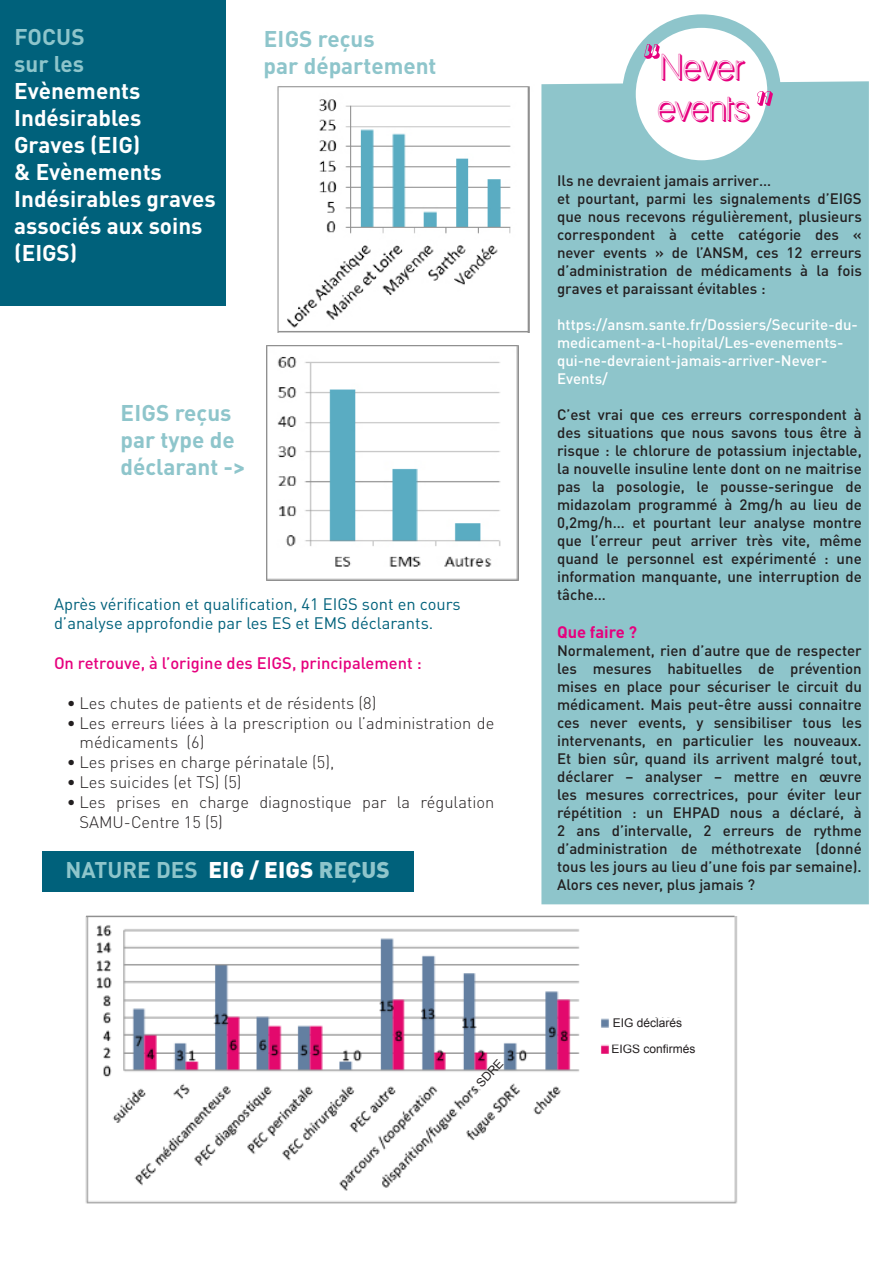
<style>
.page{position:relative;width:893px;height:1263px;background:#fff}
.page>*{position:absolute;margin:0;border:0;box-sizing:border-box;transform-origin:0 0}
.t1{font:51px "Lane Posh";color:#e6007e}
.t2{font:34.5px "Lane Posh";color:#e6007e}
.Style_de_paragraphe{font:700 22.5px "DIN Pro";color:#8ec5cb}
.Style_de_paragraphe-2{font:700 22.5px "DIN Pro";color:#fff}
.t3{font:300 16.5px/19.8px "DIN Pro";color:#231f20}
.Style_de_paragraphe-3{font:16.5px/19.8px "DIN Pro";color:#00617b}
.Style_de_paragraphe-4{font:500 16.5px "DIN Pro";color:#e6007e}
.Style_de_paragraphe-5{font:700 16.5px "DIN Pro";color:#e6007e}
.Style_de_paragraphe-6{font:500 15px/18px "DIN Pro";color:#231f20;text-align:justify}
.Style_de_paragraphe-7{font:500 15px/18px "DIN Pro";color:#fff}
.t4{font:12px "Arial";color:#231f20}
.s1{font-weight:900;color:#fff}
.s2{font-weight:900}
</style>
<div class="page">
<div style="left:0;top:1px;width:225px;height:305px;background:#00617b"></div>
<img style="left:266px;top:345px;width:253px;height:235px">
<img style="left:277px;top:86px;width:253px;height:247px">
<img style="left:85px;top:916px;width:653px;height:287px">
<div style="left:42px;top:851px;width:372px;height:40px;background:#00617b"></div>
<div style="left:613px;top:1018px;width:110px;height:24px;background:#fff"></div>
<div style="left:611px;top:1044px;width:111px;height:22px;background:#fff"></div>
<hr style="left:278px;top:331px;width:250px;height:1px;background:#909090">
<hr style="left:86px;top:916px;width:649px;height:1px;background:#909090">
<div style="left:701px;top:1008px;width:21px;height:50px;background:#fff"></div>
<div style="left:476px;top:1081px;width:12px;height:8px;background:#fff;border-radius:50%"></div>
<div style="left:541px;top:81px;width:328px;height:823px;background:#8ec5cb"></div>
<div style="left:629px;top:21px;width:145px;height:146px;background:#fff;border-radius:50%"></div>
<div style="left:622px;top:14px;width:159px;height:160px;border:14px solid #8ec5cb;border-radius:50%"></div>
<p class="Style_de_paragraphe" style="left:14px;top:22px;width:72px">FOCUS</p>
<p class="Style_de_paragraphe" style="left:14px;top:49px;width:71px">sur les</p>
<p class="Style_de_paragraphe-2" style="left:14px;top:76px;width:128px">Evènements</p>
<p class="Style_de_paragraphe-2" style="left:14px;top:103px;width:129px">Indésirables</p>
<p class="Style_de_paragraphe-2" style="left:14px;top:130px;width:127px">Graves (EIG)</p>
<p class="Style_de_paragraphe-2" style="left:14px;top:157px;width:149px">&amp; Evènements</p>
<p class="Style_de_paragraphe-2" style="left:14px;top:184px;width:203px">Indésirables graves</p>
<p class="Style_de_paragraphe-2" style="left:14px;top:211px;width:190px">associés aux soins</p>
<p class="Style_de_paragraphe-2" style="left:14px;top:238px;width:65px">(EIGS)</p>
<p class="Style_de_paragraphe" style="left:264px;top:24px;width:112px">EIGS reçus</p>
<p class="Style_de_paragraphe" style="left:264px;top:51px;width:174px">par département</p>
<p class="Style_de_paragraphe" style="left:121px;top:398px;width:112px">EIGS reçus</p>
<p class="Style_de_paragraphe" style="left:120px;top:425px;width:116px">par type de</p>
<p class="Style_de_paragraphe" style="left:120px;top:452px;width:126px">déclarant -&gt;</p>
<p class="Style_de_paragraphe-3" style="left:54px;top:593px;width:408px">Après vérification et qualification, 41 EIGS sont en cours d’analyse approfondie par les ES et EMS déclarants.</p>
<p class="Style_de_paragraphe-4" style="left:54px;top:652px;width:369px">On retrouve, à l’origine des EIGS, principalement :</p>
<p class="t3" style="left:67px;top:692px;width:311px">• Les chutes de patients et de résidents (8)</p>
<p class="t3" style="left:80px;top:712px;width:416px;text-indent:-13px">• Les erreurs liées à la prescription ou l’administration de médicaments (6)</p>
<p class="t3" style="left:67px;top:751px;width:269px">• Les prises en charge périnatale (5),</p>
<p class="t3" style="left:67px;top:771px;width:176px">• Les suicides (et TS) (5)</p>
<p class="t3" style="left:80px;top:791px;width:416px;text-indent:-13px">• Les prises en charge diagnostique par la régulation<br>SAMU-Centre 15 (5)</p>
<p class="Style_de_paragraphe" style="left:66px;top:855px;width:326px">NATURE DES <span class="s1">EIG / EIGS</span> <span class="s2">REÇUS</span></p>
<p class="t4" style="left:473px;top:1080px;width:35px;rotate:-48deg">SDRE</p>
<p class="t1" style="left:640px;top:32px;width:20px">“</p>
<p class="t2" style="left:659px;top:46px;width:86px">Never</p>
<p class="t2" style="left:657px;top:87px;width:94px">events</p>
<p class="t1" style="left:753px;top:79px;width:20px">”</p>
<p class="Style_de_paragraphe-6" style="left:557px;top:171px;width:216px">Ils ne devraient jamais arriver…</p>
<p class="Style_de_paragraphe-6" style="left:557px;top:189px;width:306px">et pourtant, parmi les signalements d’EIGS que nous recevons régulièrement, plusieurs correspondent à cette catégorie des « never events » de l’ANSM, ces 12 erreurs d’administration de médicaments à la fois graves et paraissant évitables :</p>
<p class="Style_de_paragraphe-7" style="left:557px;top:315px;width:302px">https://ansm.sante.fr/Dossiers/Securite-du&shy;medicament-a-l-hopital/Les-evenements&shy;qui-ne-devraient-jamais-arriver-Never-Events/</p>
<p class="Style_de_paragraphe-6" style="left:557px;top:405px;width:306px">C’est vrai que ces erreurs correspondent à des situations que nous savons tous être à risque : le chlorure de potassium injectable, la nouvelle insuline lente dont on ne maitrise pas la posologie, le pousse-seringue de midazolam programmé à 2mg/h au lieu de 0,2mg/h… et pourtant leur analyse montre que l’erreur peut arriver très vite, même quand le personnel est expérimenté : une information manquante, une interruption de tâche…</p>
<p class="Style_de_paragraphe-5" style="left:557px;top:621px;width:82px">Que faire ?</p>
<p class="Style_de_paragraphe-6" style="left:557px;top:641px;width:306px">Normalement, rien d’autre que de respecter les mesures habituelles de prévention mises en place pour sécuriser le circuit du médicament. Mais peut-être aussi connaitre ces never events, y sensibiliser tous les intervenants, en particulier les nouveaux.<br>Et bien sûr, quand ils arrivent malgré tout, déclarer – analyser – mettre en œuvre les mesures correctrices, pour éviter leur répétition : un EHPAD nous a déclaré, à 2 ans d’intervalle, 2 erreurs de rythme d’administration de méthotrexate (donné tous les jours au lieu d’une fois par semaine).<br>Alors ces never, plus jamais ?</p>
<p class="t4" style="left:613px;top:1015px;width:71px">EIG déclarés</p>
<p class="t4" style="left:611px;top:1041px;width:86px">EIGS confirmés</p>
</div>
